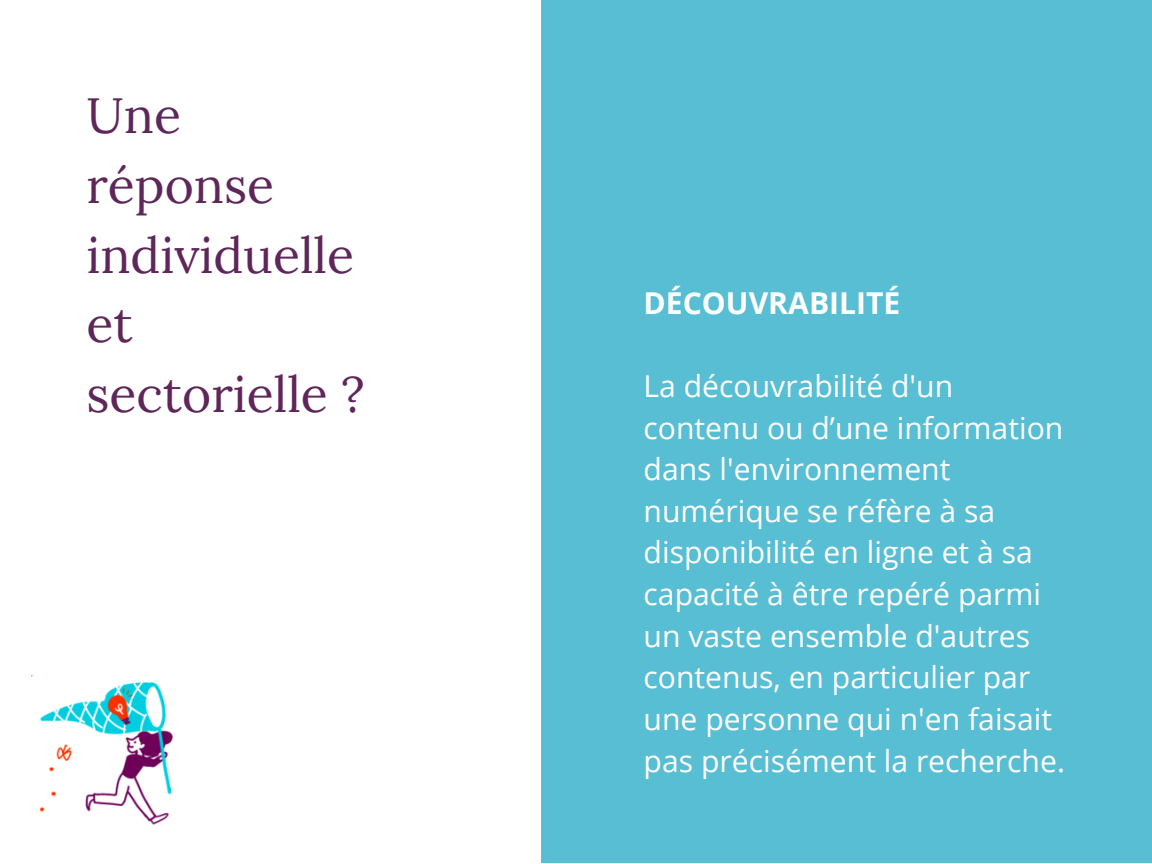
<style>
.page{position:relative;width:1152px;height:864px;background:#fff}
.page>*{position:absolute;margin:0;border:0;box-sizing:border-box;transform-origin:0 0}
.t1{font:49.8px/69.8px "Lora";color:#5e2659}
.t2{font:30.15px/41.7px "Open Sans";color:#fff}
.t3{font:700 30.15px "Open Sans";color:#fff}
</style>
<div class="page">
<div style="left:542px;top:0;width:610px;height:863px;background:#58bed3"></div>
<img style="left:39px;top:682px;width:134px;height:143px">
<h1 class="t1" style="left:86px;top:80px;width:280px">Une réponse individuelle et sectorielle ?</h1>
<p class="t3" style="left:644px;top:282px;width:258px">DÉCOUVRABILITÉ</p>
<h2 class="t2" style="left:644px;top:364px;width:423px">La découvrabilité d'un contenu ou d’une information dans l'environnement numérique se réfère à sa disponibilité en ligne et à sa capacité à être repéré parmi un vaste ensemble d'autres contenus, en particulier par une personne qui n'en faisait pas précisément la recherche.</h2>
</div>
